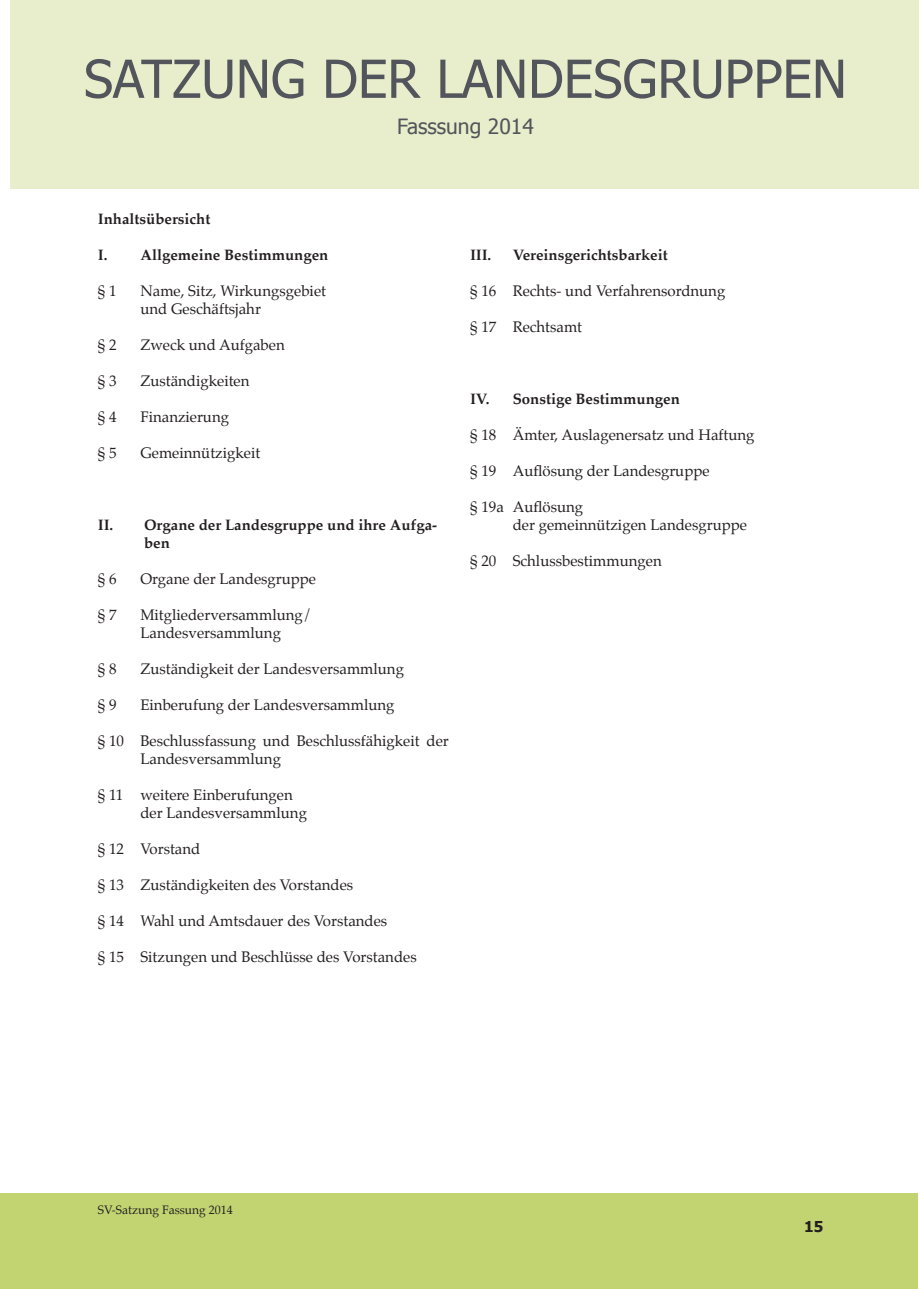
<style>
.page{position:relative;width:919px;height:1289px;background:#fff}
.page>*{position:absolute;margin:0;border:0;box-sizing:border-box;transform-origin:0 0}
.t1{font:52.5px "Tahoma";color:#52555b}
.t2{font:21px "Tahoma";color:#52555b}
.t3{font:15px/18px "Palatino";color:#231f20}
.t4{font:700 15px/18px "Palatino";color:#231f20}
.t5{font:700 15px "Tahoma";color:#231f20}
.t6{font:12px "Palatino";color:#231f20}
</style>
<div class="page">
<div style="left:0;top:1192px;width:918px;height:96px;background:#c2d471"></div>
<div style="left:11px;top:0;width:907px;height:188px;background:#e8eecb"></div>
<h1 class="t1" style="left:84px;top:44px;width:764px">SATZUNG DER LANDESGRUPPEN</h1>
<h2 class="t2" style="left:397px;top:112px;width:138px">Fasssung 2014</h2>
<p class="t4" style="left:98px;top:209px;width:114px">Inhaltsübersicht</p>
<p class="t4" style="left:98px;top:245px;width:232px">I. Allgemeine Bestimmungen</p>
<p class="t3" style="left:98px;top:282px;width:20px">§ 1</p>
<p class="t3" style="left:140px;top:282px;width:187px">Name, Sitz, Wirkungsgebiet und Geschäftsjahr</p>
<p class="t3" style="left:98px;top:336px;width:20px">§ 2</p>
<p class="t3" style="left:140px;top:336px;width:146px">Zweck und Aufgaben</p>
<p class="t3" style="left:98px;top:372px;width:20px">§ 3</p>
<p class="t3" style="left:140px;top:372px;width:111px">Zuständigkeiten</p>
<p class="t3" style="left:98px;top:408px;width:20px">§ 4</p>
<p class="t3" style="left:140px;top:408px;width:90px">Finanzierung</p>
<p class="t3" style="left:98px;top:444px;width:20px">§ 5</p>
<p class="t3" style="left:140px;top:444px;width:121px">Gemeinnützigkeit</p>
<p class="t4" style="left:144px;top:515px;width:294px;text-indent:-46px">II. Organe der Landesgruppe und ihre Aufga&shy;ben</p>
<p class="t3" style="left:98px;top:570px;width:20px">§ 6</p>
<p class="t3" style="left:140px;top:570px;width:177px">Organe der Landesgruppe</p>
<p class="t3" style="left:98px;top:606px;width:20px">§ 7</p>
<p class="t3" style="left:140px;top:606px;width:173px">Mitgliederversammlung/<br>Landesversammlung</p>
<p class="t3" style="left:98px;top:660px;width:20px">§ 8</p>
<p class="t3" style="left:140px;top:660px;width:265px">Zuständigkeit der Landesversammlung</p>
<p class="t3" style="left:98px;top:696px;width:20px">§ 9</p>
<p class="t3" style="left:140px;top:696px;width:256px">Einberufung der Landesversammlung</p>
<p class="t3" style="left:140px;top:732px;width:310px;text-indent:-43px">§ 10 Beschlussfassung und Beschlussfähigkeit der<br>Landesversammlung</p>
<p class="t3" style="left:140px;top:786px;width:168px;text-indent:-43px">§ 11 weitere Einberufungen der Landesversammlung</p>
<p class="t3" style="left:98px;top:840px;width:104px">§ 12 Vorstand</p>
<p class="t3" style="left:98px;top:876px;width:257px">§ 13 Zuständigkeiten des Vorstandes</p>
<p class="t3" style="left:98px;top:912px;width:291px">§ 14 Wahl und Amtsdauer des Vorstandes</p>
<p class="t3" style="left:98px;top:948px;width:320px">§ 15 Sitzungen und Beschlüsse des Vorstandes</p>
<p class="t4" style="left:470px;top:245px;width:23px">III.</p>
<p class="t4" style="left:512px;top:245px;width:156px">Vereinsgerichtsbarkeit</p>
<p class="t3" style="left:470px;top:282px;width:257px">§ 16 Rechts- und Verfahrensordnung</p>
<p class="t3" style="left:470px;top:318px;width:114px">§ 17 Rechtsamt</p>
<p class="t4" style="left:470px;top:389px;width:211px">IV. Sonstige Bestimmungen</p>
<p class="t3" style="left:470px;top:426px;width:286px">§ 18 Ämter, Auslagenersatz und Haftung</p>
<p class="t3" style="left:470px;top:462px;width:241px">§ 19 Auflösung der Landesgruppe</p>
<p class="t3" style="left:512px;top:498px;width:236px;text-indent:-43px">§ 19a Auflösung<br>der gemeinnützigen Landesgruppe</p>
<p class="t3" style="left:470px;top:552px;width:193px">§ 20 Schlussbestimmungen</p>
<p class="t6" style="left:98px;top:1200px;width:136px">SV-Satzung Fassung 2014</p>
<p class="t5" style="left:804px;top:1216px;width:21px">15</p>
</div>
